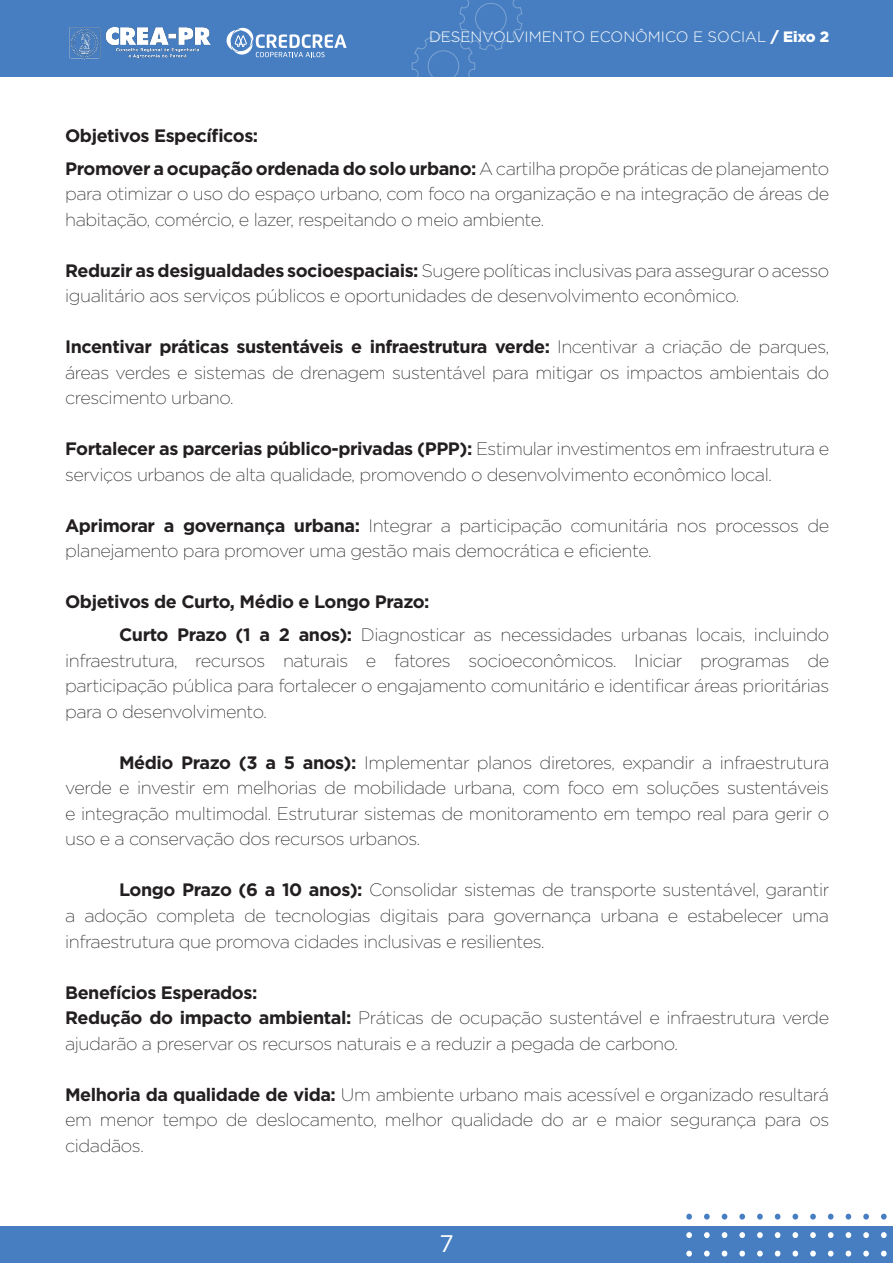
<style>
.page{position:relative;width:893px;height:1263px;background:#fff}
.page>*{position:absolute;margin:0;border:0;box-sizing:border-box;transform-origin:0 0}
.t1{font:24px "Gotham";color:#fff}
.t2{font:200 18px/25.5px "Gotham";letter-spacing:-.025em;color:#231f20}
.t3{font:700 18px/33px "Gotham";letter-spacing:-.025em;color:#231f20}
.t4{font:300 15px "Gotham";color:#fff}
.s1{font-weight:900}
.s2{font-weight:200}
.s3{font-weight:700}
</style>
<div class="page">
<div style="left:0;top:0;width:893px;height:77px;background:#467ec1"></div>
<div style="left:0;top:1226px;width:893px;height:37px;background:#467ec1"></div>
<svg style="left:412px;top:0;width:111px;height:77px"></svg>
<svg style="left:881px;top:1250px;width:6px;height:6px"></svg>
<svg style="left:863px;top:1250px;width:6px;height:6px"></svg>
<svg style="left:846px;top:1250px;width:5px;height:6px"></svg>
<svg style="left:828px;top:1250px;width:5px;height:6px"></svg>
<svg style="left:810px;top:1250px;width:6px;height:6px"></svg>
<svg style="left:792px;top:1250px;width:6px;height:6px"></svg>
<svg style="left:775px;top:1250px;width:5px;height:6px"></svg>
<svg style="left:757px;top:1250px;width:6px;height:6px"></svg>
<svg style="left:739px;top:1250px;width:6px;height:6px"></svg>
<svg style="left:722px;top:1250px;width:5px;height:6px"></svg>
<svg style="left:704px;top:1250px;width:6px;height:6px"></svg>
<svg style="left:686px;top:1250px;width:6px;height:6px"></svg>
<svg style="left:881px;top:1232px;width:6px;height:6px"></svg>
<svg style="left:863px;top:1232px;width:6px;height:6px"></svg>
<svg style="left:846px;top:1232px;width:5px;height:6px"></svg>
<svg style="left:828px;top:1232px;width:5px;height:6px"></svg>
<svg style="left:810px;top:1232px;width:6px;height:6px"></svg>
<svg style="left:792px;top:1232px;width:6px;height:6px"></svg>
<svg style="left:775px;top:1232px;width:5px;height:6px"></svg>
<svg style="left:757px;top:1232px;width:6px;height:6px"></svg>
<svg style="left:739px;top:1232px;width:6px;height:6px"></svg>
<svg style="left:722px;top:1232px;width:5px;height:6px"></svg>
<svg style="left:704px;top:1232px;width:6px;height:6px"></svg>
<svg style="left:686px;top:1232px;width:6px;height:6px"></svg>
<svg style="left:881px;top:1214px;width:6px;height:5px"></svg>
<svg style="left:863px;top:1214px;width:6px;height:5px"></svg>
<svg style="left:846px;top:1214px;width:5px;height:5px"></svg>
<svg style="left:828px;top:1214px;width:5px;height:5px"></svg>
<svg style="left:810px;top:1214px;width:6px;height:5px"></svg>
<svg style="left:792px;top:1214px;width:6px;height:5px"></svg>
<svg style="left:775px;top:1214px;width:5px;height:5px"></svg>
<svg style="left:757px;top:1214px;width:6px;height:5px"></svg>
<svg style="left:739px;top:1214px;width:6px;height:5px"></svg>
<svg style="left:722px;top:1214px;width:5px;height:5px"></svg>
<svg style="left:704px;top:1214px;width:6px;height:5px"></svg>
<svg style="left:686px;top:1214px;width:6px;height:5px"></svg>
<img style="left:69px;top:27px;width:142px;height:33px">
<svg style="left:227px;top:28px;width:120px;height:29px"></svg>
<p class="t4" style="left:429px;top:27px;width:402px">DESENVOLVIMENTO ECONÔMICO E SOCIAL <span class="s1">/ Eixo 2</span></p>
<p class="t3" style="left:65px;top:119px;width:765px">Objetivos Específicos:<br>Promover a ocupação ordenada do solo urbano: <span class="s2">A cartilha propõe práticas de planejamento</span></p>
<p class="t2" style="left:65px;top:181px;width:766px">para otimizar o uso do espaço urbano, com foco na organização e na integração de áreas de habitação, comércio, e lazer, respeitando o meio ambiente.</p>
<p class="t2" style="left:65px;top:258px;width:766px"><span class="s3">Reduzir as desigualdades socioespaciais:</span> Sugere políticas inclusivas para assegurar o acesso igualitário aos serviços públicos e oportunidades de desenvolvimento econômico.</p>
<p class="t2" style="left:65px;top:334px;width:766px;text-align:justify"><span class="s3">Incentivar práticas sustentáveis e infraestrutura verde:</span> Incentivar a criação de parques, áreas verdes e sistemas de drenagem sustentável para mitigar os impactos ambientais do crescimento urbano.</p>
<p class="t2" style="left:65px;top:436px;width:765px"><span class="s3">Fortalecer as parcerias público-privadas (PPP):</span> Estimular investimentos em infraestrutura e serviços urbanos de alta qualidade, promovendo o desenvolvimento econômico local.</p>
<p class="t2" style="left:65px;top:513px;width:766px"><span class="s3">Aprimorar a governança urbana:</span> Integrar a participação comunitária nos processos de planejamento para promover uma gestão mais democrática e eficiente.</p>
<p class="t3" style="left:119px;top:585px;width:712px;text-indent:-54px">Objetivos de Curto, Médio e Longo Prazo:<br>Curto Prazo (1 a 2 anos): <span class="s2">Diagnosticar as necessidades urbanas locais, incluindo</span></p>
<p class="t2" style="left:65px;top:648px;width:766px;text-align:justify">infraestrutura, recursos naturais e fatores socioeconômicos. Iniciar programas de participação pública para fortalecer o engajamento comunitário e identificar áreas prioritárias para o desenvolvimento.</p>
<p class="t2" style="left:65px;top:750px;width:766px;text-align:justify;text-indent:54px"><span class="s3">Médio Prazo (3 a 5 anos):</span> Implementar planos diretores, expandir a infraestrutura verde e investir em melhorias de mobilidade urbana, com foco em soluções sustentáveis e integração multimodal. Estruturar sistemas de monitoramento em tempo real para gerir o uso e a conservação dos recursos urbanos.</p>
<p class="t2" style="left:65px;top:877px;width:766px;text-align:justify;text-indent:54px"><span class="s3">Longo Prazo (6 a 10 anos):</span> Consolidar sistemas de transporte sustentável, garantir a adoção completa de tecnologias digitais para governança urbana e estabelecer uma infraestrutura que promova cidades inclusivas e resilientes.</p>
<p class="t2" style="left:65px;top:979px;width:765px"><span class="s3">Benefícios Esperados:<br>Redução do impacto ambiental:</span> Práticas de ocupação sustentável e infraestrutura verde ajudarão a preservar os recursos naturais e a reduzir a pegada de carbono.</p>
<p class="t2" style="left:65px;top:1081px;width:766px;text-align:justify"><span class="s3">Melhoria da qualidade de vida:</span> Um ambiente urbano mais acessível e organizado resultará em menor tempo de deslocamento, melhor qualidade do ar e maior segurança para os cidadãos.</p>
<h1 class="t1" style="left:439px;top:1228px;width:16px">7</h1>
</div>
